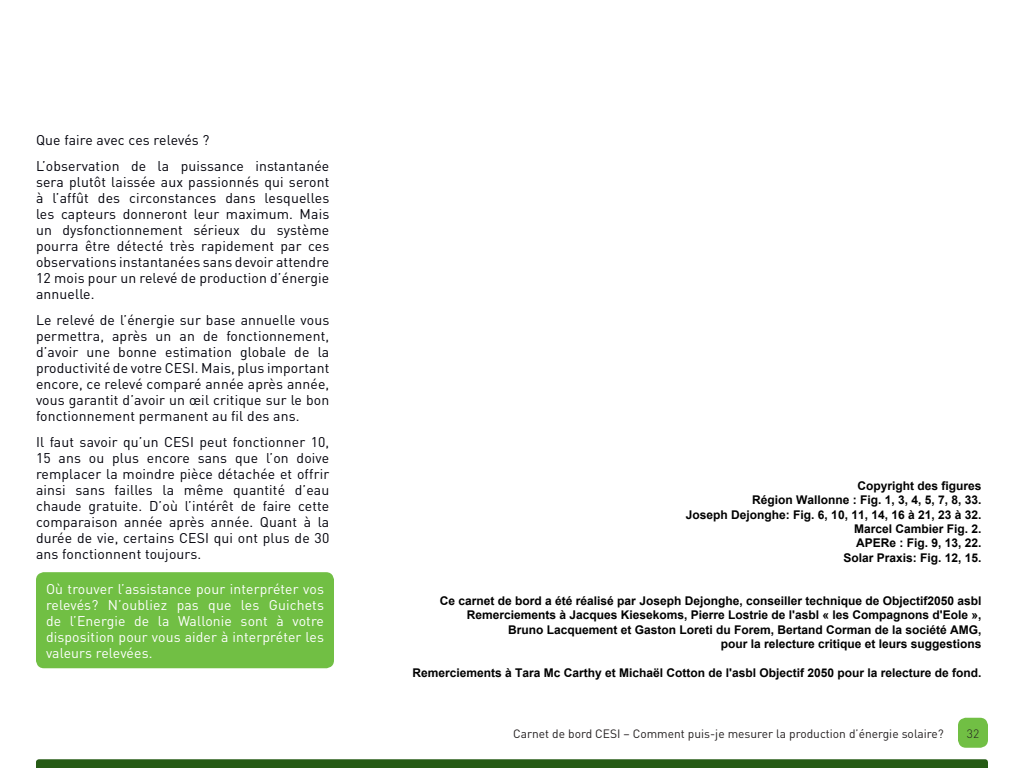
<style>
.page{position:relative;width:1024px;height:768px;background:#fff}
.page>*{position:absolute;margin:0;border:0;box-sizing:border-box;transform-origin:0 0}
.B1{font:14px/16px "DIN";letter-spacing:.01em;color:#00000a;text-align:justify}
.t1{font:14px/16px "DIN";letter-spacing:.01em;color:#fff;text-align:justify}
.t2{font:700 12px/14.4px "Arial";color:#000;text-align:right}
.t3{font:12px "DIN";color:#231f20}
.t4{font:300 12px "DIN";color:#231f20}
</style>
<div class="page">
<div style="left:958px;top:718px;width:30px;height:30px;background:#71bf44;border-radius:8px"></div>
<svg style="left:36px;top:759px;width:952px;height:9px;background:#2c5f1c"></svg>
<div style="left:36px;top:572px;width:298px;height:96px;background:#71bf44;border-radius:8px"></div>
<p class="B1" style="left:36px;top:132px;width:175px">Que faire avec ces relevés ?</p>
<p class="B1" style="left:36px;top:158px;width:295px">L’observation de la puissance instantanée sera plutôt laissée aux passionnés qui seront à l’affût des circonstances dans lesquelles les capteurs donneront leur maximum. Mais un dysfonctionnement sérieux du système pourra être détecté très rapidement par ces observations instantanées sans devoir attendre 12 mois pour un relevé de production d’énergie annuelle.</p>
<p class="B1" style="left:36px;top:312px;width:295px">Le relevé de l’énergie sur base annuelle vous permettra, après un an de fonctionnement, d’avoir une bonne estimation globale de la productivité de votre CESI. Mais, plus important encore, ce relevé comparé année après année, vous garantit d’avoir un œil critique sur le bon fonctionnement permanent au fil des ans.</p>
<p class="B1" style="left:36px;top:434px;width:295px">Il faut savoir qu’un CESI peut fonctionner 10, 15 ans ou plus encore sans que l’on doive remplacer la moindre pièce détachée et offrir ainsi sans failles la même quantité d’eau chaude gratuite. D’où l’intérêt de faire cette comparaison année après année. Quant à la durée de vie, certains CESI qui ont plus de 30 ans fonctionnent toujours.</p>
<p class="t1" style="left:46px;top:581px;width:280px">Où trouver l’assistance pour interpréter vos relevés? N’oubliez pas que les Guichets de l’Energie de la Wallonie sont à votre disposition pour vous aider à interpréter les valeurs relevées.</p>
<p class="t2" style="left:686px;top:479px;width:297px">Copyright des figures<br>Région Wallonne : Fig. 1, 3, 4, 5, 7, 8, 33.<br>Joseph Dejonghe: Fig. 6, 10, 11, 14, 16 à 21, 23 à 32.<br>Marcel Cambier Fig. 2.<br>APERe : Fig. 9, 13, 22.<br>Solar Praxis: Fig. 12, 15.</p>
<p class="t2" style="left:440px;top:594px;width:543px">Ce carnet de bord a été réalisé par Joseph Dejonghe, conseiller technique de Objectif2050 asbl Remerciements à Jacques Kiesekoms, Pierre Lostrie de l'asbl « les Compagnons d'Eole », Bruno Lacquement et Gaston Loreti du Forem, Bertand Corman de la société AMG,<br>pour la relecture critique et leurs suggestions</p>
<p class="t2" style="left:412px;top:666px;width:571px">Remerciements à Tara Mc Carthy et Michaël Cotton de l'asbl Objectif 2050 pour la relecture de fond.</p>
<p class="t3" style="left:513px;top:726px;width:432px">Carnet de bord CESI – Comment puis-je mesurer la production d’énergie solaire?</p>
<p class="t4" style="left:967px;top:726px;width:14px">32</p>
</div>
